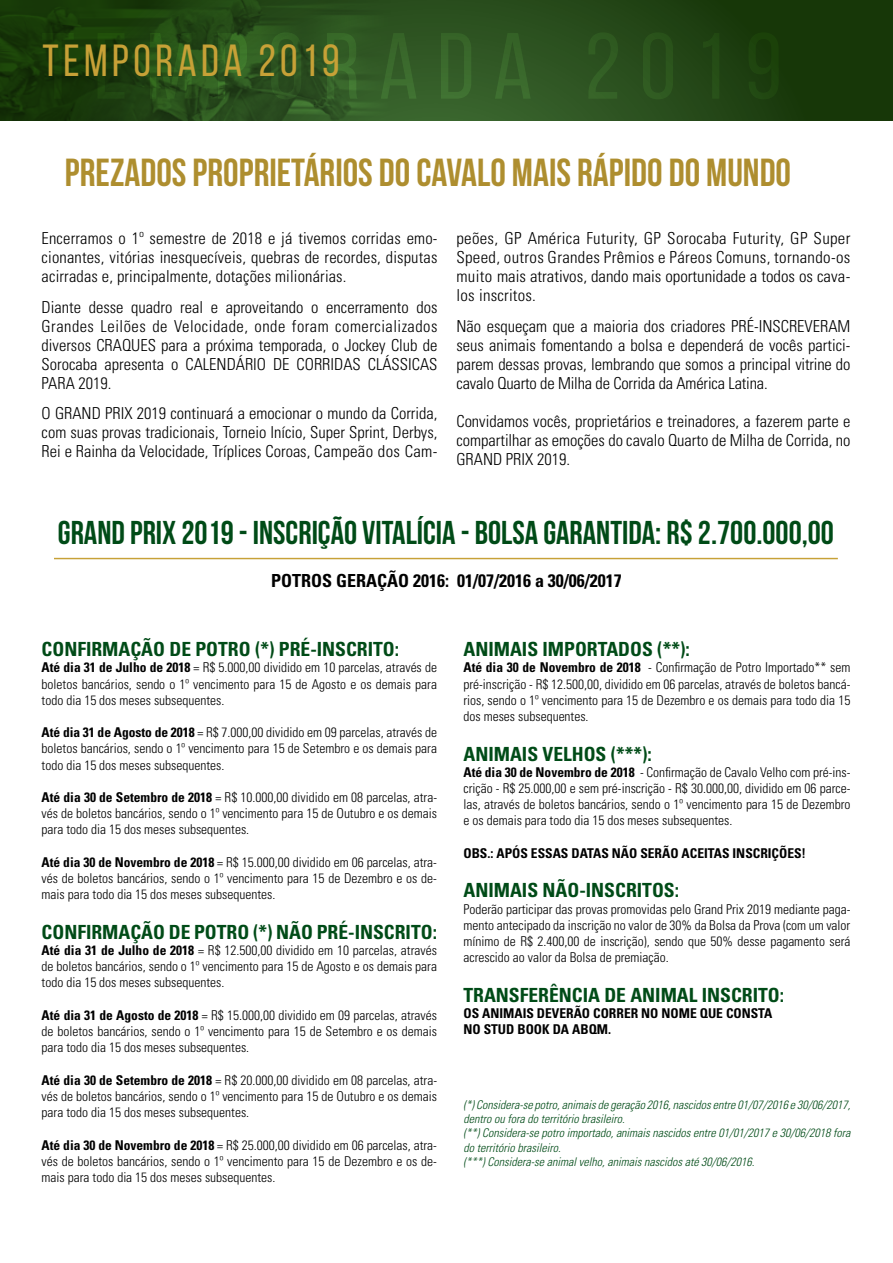
<style>
.page{position:relative;width:893px;height:1263px;background:#fff}
.page>*{position:absolute;margin:0;border:0;box-sizing:border-box;transform-origin:0 0}
.t1{font:45px "Bebas Neue";letter-spacing:.1em;color:#c7a137}
.t2{font:700 39.15px "Bebas Neue";color:#ae8e2f}
.t3{font:700 33px "Bebas Neue";color:#004b17}
.t4{font:700 condensed 19.5px "Univers LT Std";color:#004b17}
.t5{font:700 condensed 18px "Univers LT Std";color:#000}
.t6{font:300 condensed 16.5px/18.9px "Univers LT Std";color:#000;text-align:justify}
.t7{font:300 condensed 13.5px/16.2px "Univers LT Std";color:#000;text-align:justify}
.t8{font:700 condensed 13.5px/16.2px "Univers LT Std";color:#000}
.t9{font:italic 300 condensed 12px/14.4px "Univers LT Std";color:#004b17}
.s1{font-weight:700}
</style>
<div class="page">
<svg style="left:413px;top:0;width:480px;height:120px;background:#244717"></svg>
<img style="left:0;top:0;width:413px;height:120px">
<hr style="left:54px;top:558px;width:784px;height:1px;background:#c7a137">
<h1 class="t1" style="left:43px;top:36px;width:298px">TEMPORADA 2019</h1>
<h2 class="t2" style="left:65px;top:151px;width:728px">PREZADOS PROPRIETÁRIOS DO CAVALO MAIS RÁPIDO DO MUNDO</h2>
<p class="t6" style="left:42px;top:229px;width:397px">Encerramos o 1º semestre de 2018 e já tivemos corridas emo&shy;cionantes, vitórias inesquecíveis, quebras de recordes, disputas acirradas e, principalmente, dotações milionárias.</p>
<p class="t6" style="left:42px;top:297px;width:397px">Diante desse quadro real e aproveitando o encerramento dos Grandes Leilões de Velocidade, onde foram comercializados diversos CRAQUES para a próxima temporada, o Jockey Club de Sorocaba apresenta o CALENDÁRIO DE CORRIDAS CLÁSSICAS PARA 2019.</p>
<p class="t6" style="left:42px;top:404px;width:397px">O GRAND PRIX 2019 continuará a emocionar o mundo da Corrida, com suas provas tradicionais, Torneio Início, Super Sprint, Derbys, Rei e Rainha da Velocidade, Tríplices Coroas, Campeão dos Cam-</p>
<p class="t6" style="left:456px;top:229px;width:396px">peões, GP América Futurity, GP Sorocaba Futurity, GP Super Speed, outros Grandes Prêmios e Páreos Comuns, tornando-os muito mais atrativos, dando mais oportunidade a todos os cava&shy;los inscritos.</p>
<p class="t6" style="left:456px;top:316px;width:395px">Não esqueçam que a maioria dos criadores PRÉ-INSCREVERAM seus animais fomentando a bolsa e dependerá de vocês partici&shy;parem dessas provas, lembrando que somos a principal vitrine do cavalo Quarto de Milha de Corrida da América Latina.</p>
<p class="t6" style="left:456px;top:411px;width:396px">Convidamos vocês, proprietários e treinadores, a fazerem parte e compartilhar as emoções do cavalo Quarto de Milha de Corrida, no GRAND PRIX 2019.</p>
<h3 class="t3" style="left:58px;top:514px;width:778px">GRAND PRIX 2019 - INSCRIÇÃO VITALÍCIA - BOLSA GARANTIDA: R$ 2.700.000,00</h3>
<h3 class="t5" style="left:271px;top:569px;width:352px">POTROS GERAÇÃO 2016: 01/07/2016 a 30/06/2017</h3>
<h3 class="t4" style="left:42px;top:637px;width:359px">CONFIRMAÇÃO DE POTRO (*) PRÉ-INSCRITO:</h3>
<p class="t7" style="left:42px;top:660px;width:397px"><span class="s1">Até dia 31 de Julho de 2018</span> = R$ 5.000,00 dividido em 10 parcelas, através de boletos bancários, sendo o 1º vencimento para 15 de Agosto e os demais para todo dia 15 dos meses subsequentes.</p>
<p class="t7" style="left:42px;top:724px;width:397px"><span class="s1">Até dia 31 de Agosto de 2018</span> = R$ 7.000,00 dividido em 09 parcelas, através de boletos bancários, sendo o 1º vencimento para 15 de Setembro e os demais para todo dia 15 dos meses subsequentes.</p>
<p class="t7" style="left:42px;top:789px;width:397px"><span class="s1">Até dia 30 de Setembro de 2018</span> = R$ 10.000,00 dividido em 08 parcelas, atra&shy;vés de boletos bancários, sendo o 1º vencimento para 15 de Outubro e os demais para todo dia 15 dos meses subsequentes.</p>
<p class="t7" style="left:42px;top:854px;width:397px"><span class="s1">Até dia 30 de Novembro de 2018</span> = R$ 15.000,00 dividido em 06 parcelas, atra&shy;vés de boletos bancários, sendo o 1º vencimento para 15 de Dezembro e os de&shy;mais para todo dia 15 dos meses subsequentes.</p>
<h3 class="t4" style="left:42px;top:920px;width:397px">CONFIRMAÇÃO DE POTRO (*) NÃO PRÉ-INSCRITO:</h3>
<p class="t7" style="left:42px;top:942px;width:397px"><span class="s1">Até dia 31 de Julho de 2018</span> = R$ 12.500,00 dividido em 10 parcelas, através de boletos bancários, sendo o 1º vencimento para 15 de Agosto e os demais para todo dia 15 dos meses subsequentes.</p>
<p class="t7" style="left:42px;top:1007px;width:397px"><span class="s1">Até dia 31 de Agosto de 2018</span> = R$ 15.000,00 dividido em 09 parcelas, através de boletos bancários, sendo o 1º vencimento para 15 de Setembro e os demais para todo dia 15 dos meses subsequentes.</p>
<p class="t7" style="left:42px;top:1072px;width:397px"><span class="s1">Até dia 30 de Setembro de 2018</span> = R$ 20.000,00 dividido em 08 parcelas, atra&shy;vés de boletos bancários, sendo o 1º vencimento para 15 de Outubro e os demais para todo dia 15 dos meses subsequentes.</p>
<p class="t7" style="left:42px;top:1137px;width:397px"><span class="s1">Até dia 30 de Novembro de 2018</span> = R$ 25.000,00 dividido em 06 parcelas, atra&shy;vés de boletos bancários, sendo o 1º vencimento para 15 de Dezembro e os de&shy;mais para todo dia 15 dos meses subsequentes.</p>
<h3 class="t4" style="left:463px;top:637px;width:228px">ANIMAIS IMPORTADOS (**):</h3>
<p class="t7" style="left:463px;top:660px;width:388px"><span class="s1">Até dia 30 de Novembro de 2018</span> - Confirmação de Potro Importado** sem pré-inscrição - R$ 12.500,00, dividido em 06 parcelas, através de boletos bancá&shy;rios, sendo o 1º vencimento para 15 de Dezembro e os demais para todo dia 15 dos meses subsequentes.</p>
<h3 class="t4" style="left:463px;top:742px;width:190px">ANIMAIS VELHOS (***):</h3>
<p class="t7" style="left:463px;top:764px;width:389px"><span class="s1">Até dia 30 de Novembro de 2018</span> - Confirmação de Cavalo Velho com pré-ins&shy;crição - R$ 25.000,00 e sem pré-inscrição - R$ 30.000,00, dividido em 06 parce&shy;las, através de boletos bancários, sendo o 1º vencimento para 15 de Dezembro e os demais para todo dia 15 dos meses subsequentes.</p>
<p class="t8" style="left:463px;top:845px;width:344px">OBS.: APÓS ESSAS DATAS NÃO SERÃO ACEITAS INSCRIÇÕES!</p>
<h3 class="t4" style="left:463px;top:878px;width:217px">ANIMAIS NÃO-INSCRITOS:</h3>
<p class="t7" style="left:463px;top:901px;width:389px">Poderão participar das provas promovidas pelo Grand Prix 2019 mediante paga&shy;mento antecipado da inscrição no valor de 30% da Bolsa da Prova (com um valor mínimo de R$ 2.400,00 de inscrição), sendo que 50% desse pagamento será acrescido ao valor da Bolsa de premiação.</p>
<h3 class="t4" style="left:463px;top:983px;width:322px">TRANSFERÊNCIA DE ANIMAL INSCRITO:</h3>
<p class="t8" style="left:463px;top:1005px;width:310px">OS ANIMAIS DEVERÃO CORRER NO NOME QUE CONSTA<br>NO STUD BOOK DA ABQM.</p>
<p class="t9" style="left:463px;top:1097px;width:388px">(*) Considera-se potro, animais de geração 2016, nascidos entre 01/07/2016 e 30/06/2017, dentro ou fora do território brasileiro.<br>(**) Considera-se potro importado, animais nascidos entre 01/01/2017 e 30/06/2018 fora do território brasileiro.<br>(***) Considera-se animal velho, animais nascidos até 30/06/2016.</p>
</div>
